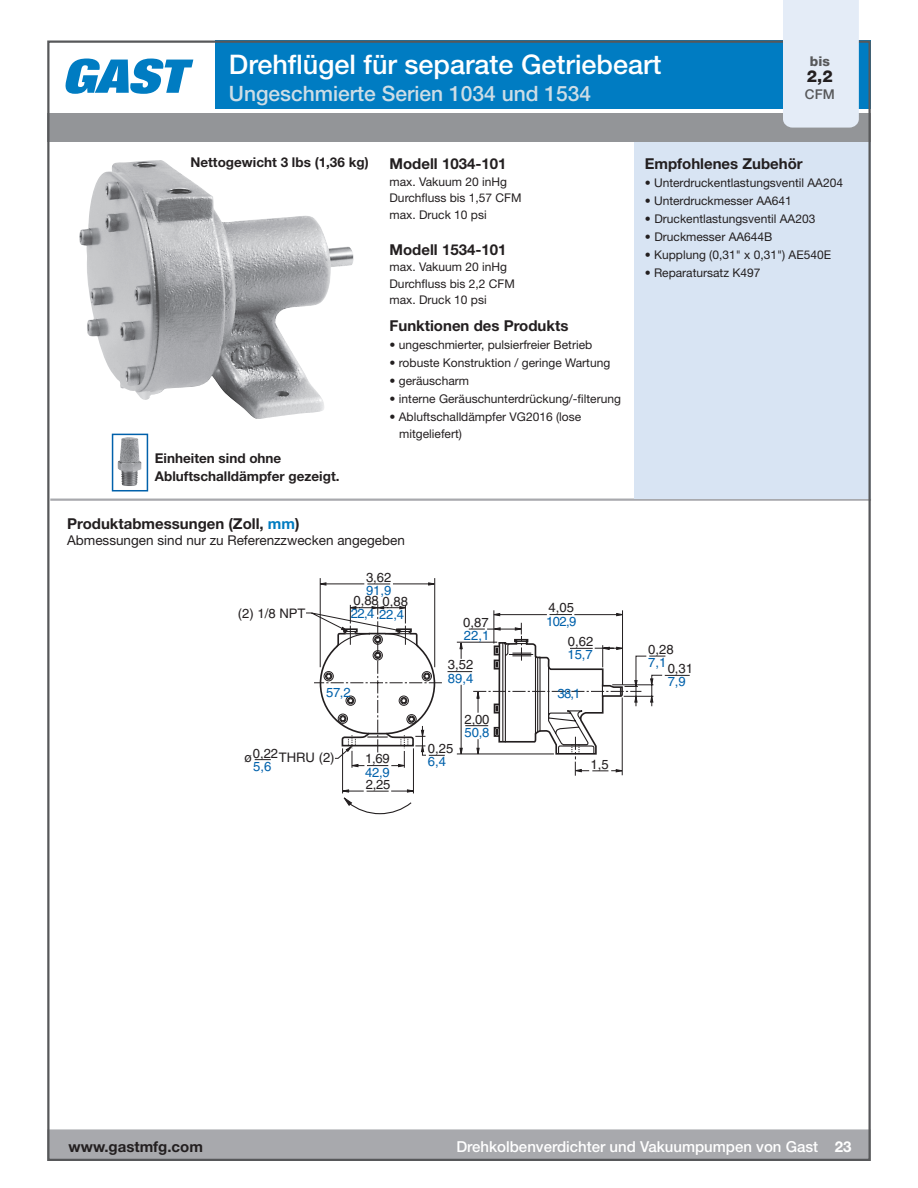
<style>
.page{position:relative;width:918px;height:1188px;background:#fff}
.page>*{position:absolute;margin:0;border:0;box-sizing:border-box;transform-origin:0 0}
.t1{font:500 27px "Helvetica Neue";color:#fff}
.t2{font:500 21.15px "Helvetica Neue";color:#cddde6}
.t3{font:800 16.5px "Helvetica Neue";color:#231f20}
.t4{font:500 15.15px "Helvetica Neue";color:#fff}
.t5{font:700 15px "Helvetica Neue";color:#231f20}
.t6{font:700 13.5px/18px "Helvetica Neue LT Std";color:#231f20}
.t7{font:13.5px "Helvetica Neue";color:#231f20}
.t8{font:800 13.5px "Helvetica Neue";color:#57585a}
.t9{font:500 13.5px "Helvetica Neue";color:#57585a}
.t10{font:13.05px "Helvetica";color:#231f20}
.t11{font:13.05px "Helvetica";letter-spacing:-.02em;color:#0161ab}
.t12{font:12px/16.5px "Helvetica Neue";color:#231f20}
.s1{color:#007cc2}
.s2{font-weight:700;font-size:15px}
</style>
<div class="page">
<div style="left:216px;top:40px;width:655px;height:69px;background:#007cc2"></div>
<div style="left:47px;top:113px;width:824px;height:29px;background:#939598"></div>
<svg style="left:66px;top:59px;width:127px;height:35px"></svg>
<img style="left:79px;top:160px;width:275px;height:259px">
<div style="left:112px;top:434px;width:36px;height:57px;border:2px solid #0161ab"></div>
<img style="left:118px;top:437px;width:24px;height:49px">
<hr style="left:434px;top:578px;width:1px;height:89px;background:#231f20">
<hr style="left:320px;top:578px;width:1px;height:89px;background:#231f20">
<svg style="left:255px;top:759px;width:16px;height:1px"></svg>
<svg style="left:306px;top:582px;width:384px;height:233px"></svg>
<hr style="left:50px;top:499px;width:821px;height:2px;background:#a8a9ad">
<div style="left:634px;top:142px;width:237px;height:357px;background:#d8e4f3"></div>
<div style="left:47px;top:1129px;width:824px;height:32px;background:#a8a9ad;border:2px solid #a8a9ad"></div>
<div style="left:783px;top:0;width:76px;height:128px;background:#e4ecf7"></div>
<h1 class="t1" style="left:229px;top:48px;width:434px">Drehflügel für separate Getriebeart</h1>
<h2 class="t2" style="left:229px;top:81px;width:364px">Ungeschmierte Serien 1034 und 1534</h2>
<p class="t8" style="left:810px;top:53px;width:22px">bis</p>
<h3 class="t3" style="left:807px;top:66px;width:28px">2,2</h3>
<p class="t9" style="left:805px;top:86px;width:31px">CFM</p>
<p class="t6" style="left:190px;top:153px;width:180px">Nettogewicht 3 lbs (1,36 kg)</p>
<p class="t6" style="left:155px;top:449px;width:186px">Einheiten sind ohne<br>Abluftschalldämpfer gezeigt.</p>
<p class="t5" style="left:390px;top:155px;width:118px">Modell 1034-101</p>
<p class="t12" style="left:390px;top:173px;width:134px">max. Vakuum 20 inHg<br>Durchfluss bis 1,57 CFM max. Druck 10 psi</p>
<p class="t5" style="left:390px;top:240px;width:118px">Modell 1534-101</p>
<p class="t12" style="left:390px;top:259px;width:127px">max. Vakuum 20 inHg<br>Durchfluss bis 2,2 CFM max. Druck 10 psi</p>
<p class="t5" style="left:390px;top:317px;width:180px">Funktionen des Produkts</p>
<p class="t12" style="left:390px;top:337px;width:204px">• ungeschmierter, pulsierfreier Betrieb</p>
<p class="t12" style="left:390px;top:355px;width:222px">• robuste Konstruktion / geringe Wartung</p>
<p class="t12" style="left:390px;top:373px;width:81px">• geräuscharm</p>
<p class="t12" style="left:390px;top:391px;width:233px">• interne Geräuschunterdrückung/-filterung</p>
<p class="t12" style="left:399px;top:409px;width:183px;text-indent:-10px">• Abluftschalldämpfer VG2016 (lose mitgeliefert)</p>
<p class="t5" style="left:67px;top:514px;width:234px">Produktabmessungen (Zoll, <span class="s1">mm</span>)</p>
<p class="t7" style="left:67px;top:532px;width:339px">Abmessungen sind nur zu Referenzzwecken angegeben</p>
<p class="t5" style="left:645px;top:155px;width:160px">Empfohlenes Zubehör</p>
<p class="t12" style="left:645px;top:175px;width:200px">• Unterdruckentlastungsventil AA204</p>
<p class="t12" style="left:645px;top:193px;width:149px">• Unterdruckmesser AA641</p>
<p class="t12" style="left:645px;top:211px;width:172px">• Druckentlastungsventil AA203</p>
<p class="t12" style="left:645px;top:229px;width:129px">• Druckmesser AA644B</p>
<p class="t12" style="left:645px;top:247px;width:188px">• Kupplung (0,31" x 0,31") AE540E</p>
<p class="t12" style="left:645px;top:265px;width:117px">• Reparatursatz K497</p>
<p class="t10" style="left:238px;top:606px;width:69px">(2) 1/8 NPT</p>
<p class="t10" style="left:366px;top:570px;width:27px">3,62</p>
<p class="t11" style="left:366px;top:583px;width:27px">91,9</p>
<p class="t10" style="left:353px;top:593px;width:56px">0,88 0,88</p>
<p class="t11" style="left:351px;top:606px;width:55px">22,4 22,4</p>
<p class="t11" style="left:326px;top:685px;width:26px">57,2</p>
<p class="t10" style="left:463px;top:615px;width:27px">0,87</p>
<p class="t11" style="left:464px;top:628px;width:27px">22,1</p>
<p class="t10" style="left:448px;top:657px;width:27px">3,52</p>
<p class="t11" style="left:448px;top:670px;width:27px">89,4</p>
<p class="t10" style="left:465px;top:711px;width:26px">2,00</p>
<p class="t11" style="left:465px;top:725px;width:26px">50,8</p>
<p class="t10" style="left:549px;top:600px;width:27px">4,05</p>
<p class="t11" style="left:546px;top:613px;width:32px">102,9</p>
<p class="t10" style="left:568px;top:634px;width:27px">0,62</p>
<p class="t11" style="left:568px;top:647px;width:27px">15,7</p>
<p class="t10" style="left:648px;top:642px;width:27px">0,28</p>
<p class="t11" style="left:648px;top:655px;width:20px">7,1</p>
<p class="t10" style="left:668px;top:661px;width:27px">0,31</p>
<p class="t11" style="left:668px;top:674px;width:20px">7,9</p>
<p class="t11" style="left:558px;top:686px;width:24px">38,1</p>
<p class="t10" style="left:244px;top:750px;width:92px">ø0,22 THRU (2)</p>
<p class="t11" style="left:253px;top:758px;width:20px">5,6</p>
<p class="t10" style="left:365px;top:751px;width:26px">1,69</p>
<p class="t11" style="left:365px;top:764px;width:26px">42,9</p>
<p class="t10" style="left:366px;top:777px;width:26px">2,25</p>
<p class="t10" style="left:428px;top:741px;width:27px">0,25</p>
<p class="t11" style="left:428px;top:754px;width:20px">6,4</p>
<p class="t10" style="left:591px;top:757px;width:20px">1,5</p>
<p class="t5" style="left:69px;top:1137px;width:136px">www.gastmfg.com</p>
<p class="t4" style="left:456px;top:1137px;width:397px">Drehkolbenverdichter und Vakuumpumpen von Gast <span class="s2">23</span></p>
</div>
